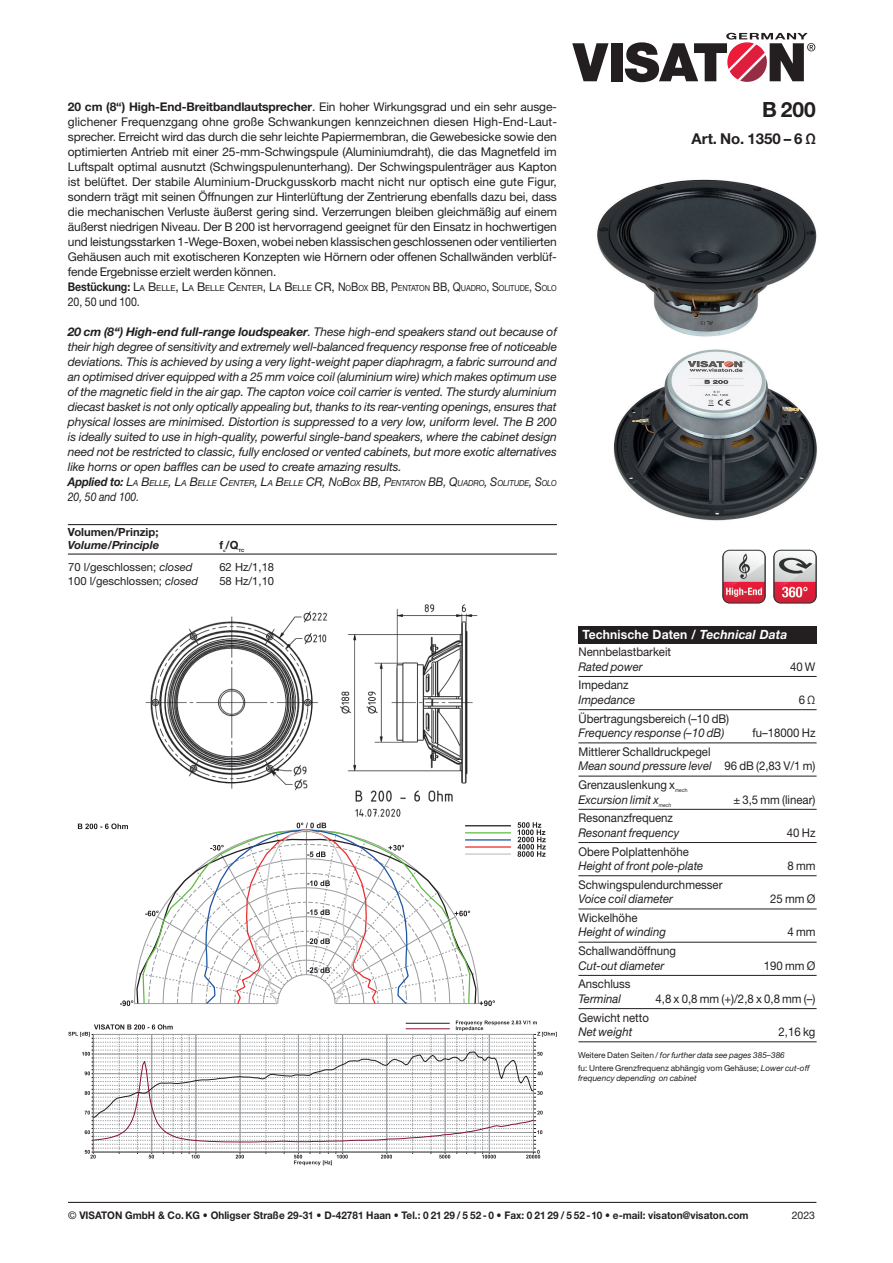
<style>
.page{position:relative;width:893px;height:1263px;background:#fff}
.page>*{position:absolute;margin:0;border:0;box-sizing:border-box;transform-origin:0 0}
.t1{font:700 21px "Helvetica Neue LT Std";color:#231f20}
.t2{font:700 15px "Helvetica Neue LT Std";color:#231f20}
.t3{font:700 12.75px "Helvetica Neue LT Std";letter-spacing:.01em;color:#fff;scale:.95 1}
.t4{font:12px/15px "Helvetica Neue LT Std";color:#231f20;text-align:justify}
.t5{font:italic 12px/15px "Helvetica Neue LT Std";color:#231f20;text-align:justify}
.t6{font:12px/14.4px "Helvetica Neue LT Std";color:#231f20;scale:.95 1}
.t7{font:italic 12px "Helvetica Neue LT Std";color:#231f20;scale:.95 1}
.t8{font:12px "Helvetica Neue LT Std";letter-spacing:-.01em;color:#231f20;scale:.88 1}
.t9{font:italic 12px "Helvetica Neue LT Std";letter-spacing:-.01em;color:#231f20;scale:.88 1}
.t10{font:11.25px "Helvetica Neue LT Std";color:#231f20}
.t11{font:700 11.25px "Helvetica Neue LT Std";color:#231f20}
.t12{font:italic 700 11.25px "Helvetica Neue LT Std";color:#231f20}
.t13{font:700 10.5px "Helvetica Neue LT Std";color:#231f20;scale:.95 1}
.t14{font:10.5px "Helvetica Neue LT Std";color:#231f20}
.t15{font:8.4px "Helvetica Neue LT Std";letter-spacing:-.015em;color:#231f20}
.t16{font:italic 8.4px "Helvetica Neue LT Std";letter-spacing:-.015em;color:#231f20}
.t17{font:8.25px/13.8px "Helvetica Neue LT Std";color:#231f20}
.t18{font:italic 8.25px "Helvetica Neue LT Std";color:#231f20}
.t19{font:5.25px "Helvetica Neue LT Std";color:#231f20;scale:.95 1}
.t20{font:italic 5.25px "Helvetica Neue LT Std";color:#231f20;scale:.95 1}
.t21{font:700 4.35px "Helvetica Neue LT Std";color:#231f20}
.s1{font-weight:700}
.s2{font-weight:700;font-size:12px}
.s3{font-size:12px}
.s4{font-style:inherit}
.s5{font-style:italic}
.s6{font-weight:400}
</style>
<div class="page">
<svg style="left:572px;top:43px;width:36px;height:38px"></svg>
<div style="left:611px;top:43px;width:11px;height:38px;background:#231f20"></div>
<svg style="left:625px;top:33px;width:190px;height:50px"></svg>
<hr style="left:68px;top:1202px;width:748px;height:1px;background:#231f20">
<img style="left:597px;top:179px;width:220px;height:158px">
<div style="left:578px;top:626px;width:238px;height:17px;background:#231f20"></div>
<hr style="left:578px;top:676px;width:239px;height:1px;background:#231f20">
<hr style="left:578px;top:709px;width:239px;height:1px;background:#231f20">
<hr style="left:578px;top:743px;width:239px;height:1px;background:#231f20">
<hr style="left:578px;top:776px;width:239px;height:1px;background:#231f20">
<hr style="left:578px;top:809px;width:239px;height:1px;background:#231f20">
<hr style="left:578px;top:842px;width:239px;height:1px;background:#231f20">
<hr style="left:578px;top:875px;width:239px;height:1px;background:#231f20">
<hr style="left:578px;top:909px;width:239px;height:1px;background:#231f20">
<hr style="left:578px;top:942px;width:239px;height:1px;background:#231f20">
<hr style="left:578px;top:975px;width:239px;height:1px;background:#231f20">
<hr style="left:578px;top:1008px;width:239px;height:1px;background:#231f20">
<hr style="left:578px;top:1041px;width:239px;height:1px;background:#231f20">
<img style="left:722px;top:550px;width:44px;height:54px">
<img style="left:773px;top:550px;width:44px;height:54px">
<hr style="left:68px;top:524px;width:489px;height:1px;background:#231f20">
<hr style="left:68px;top:553px;width:489px;height:2px;background:#231f20">
<img style="left:145px;top:604px;width:333px;height:213px">
<svg style="left:68px;top:1020px;width:489px;height:145px"></svg>
<svg style="left:120px;top:1000px;width:13px;height:6px"></svg>
<svg style="left:78px;top:823px;width:50px;height:6px"></svg>
<svg style="left:145px;top:822px;width:366px;height:184px"></svg>
<svg style="left:518px;top:822px;width:28px;height:35px"></svg>
<img style="left:613px;top:349px;width:204px;height:172px">
<p class="t4" style="left:68px;top:99px;width:491px"><span class="s1">20 cm (8“) High-End-Breitbandlautsprecher</span>. Ein hoher Wirkungsgrad und ein sehr ausge&shy;glichener Frequenzgang ohne große Schwankungen kennzeichnen diesen High-End-Laut&shy;sprecher. Erreicht wird das durch die sehr leichte Papiermembran, die Gewebesicke sowie den optimierten Antrieb mit einer 25-mm-Schwingspule (Aluminiumdraht), die das Magnetfeld im Luftspalt optimal ausnutzt (Schwingspulenunterhang). Der Schwingspulenträger aus Kapton ist belüftet. Der stabile Aluminium-Druckgusskorb macht nicht nur optisch eine gute Figur, sondern trägt mit seinen Öffnungen zur Hinterlüftung der Zentrierung ebenfalls dazu bei, dass die mechanischen Verluste äußerst gering sind. Verzerrungen bleiben gleichmäßig auf einem äußerst niedrigen Niveau. Der B 200 ist hervorragend geeignet für den Einsatz in hochwertigen und leistungsstarken 1-Wege-Boxen, wobei neben klassischen geschlossenen oder ventilierten Gehäusen auch mit exotischeren Konzepten wie Hörnern oder offenen Schallwänden verblüf&shy;fende Ergebnisse erzielt werden können.</p>
<p class="t15" style="left:68px;top:283px;width:490px"><span class="s2">Bestückung:</span> <span class="s3">L</span>A <span class="s3">B</span>ELLE<span class="s3">, L</span>A <span class="s3">B</span>ELLE <span class="s3">C</span>ENTER<span class="s3">, L</span>A <span class="s3">B</span>ELLE <span class="s3">CR, N</span> O<span class="s3">B</span>OX <span class="s3">BB, P</span>ENTATON <span class="s3">BB, Q</span>UADRO<span class="s3">, S</span>OLITUDE<span class="s3">, S</span>OLO</p>
<p class="t8" style="left:68px;top:294px;width:83px">20, 50 <span class="s4">und</span> 100<span class="s4">.</span></p>
<p class="t5" style="left:68px;top:324px;width:491px"><span class="s1">20 cm (8“) High-end full-range loudspeaker</span>. These high-end speakers stand out because of their high degree of sensitivity and extremely well-balanced frequency response free of noticeable deviations. This is achieved by using a very light-weight paper diaphragm, a fabric surround and an optimised driver equipped with a 25 mm voice coil (aluminium wire) which makes optimum use of the magnetic field in the air gap. The capton voice coil carrier is vented. The sturdy aluminium diecast basket is not only optically appealing but, thanks to its rear-venting openings, ensures that physical losses are minimised. Distortion is suppressed to a very low, uniform level. The B 200 is ideally suited to use in high-quality, powerful single-band speakers, where the cabinet design need not be restricted to classic, fully enclosed or vented cabinets, but more exotic alternatives like horns or open baffles can be used to create amazing results.</p>
<p class="t16" style="left:68px;top:478px;width:490px"><span class="s2">Applied to:</span> <span class="s3">L</span>A <span class="s3">B</span>ELL E<span class="s3">, L</span>A <span class="s3">B</span>ELL E <span class="s3">C</span>ENTER<span class="s3">, L</span>A <span class="s3">B</span>ELL E <span class="s3">CR, N</span>O<span class="s3">B</span>OX <span class="s3">BB, P</span>ENTATON <span class="s3">BB, Q</span>UADRO<span class="s3">, S</span>OLITUDE<span class="s3">, S</span>OLO</p>
<p class="t9" style="left:68px;top:489px;width:83px">20, 50 <span class="s4">and</span> 100<span class="s4">.</span></p>
<p class="t11" style="left:68px;top:525px;width:92px">Volumen/Prinzip;</p>
<p class="t12" style="left:68px;top:538px;width:93px">Volume/Principle</p>
<p class="t11" style="left:219px;top:538px;width:21px">f/Q</p>
<p class="t21" style="left:223px;top:547px;width:4px">c</p>
<p class="t21" style="left:239px;top:547px;width:7px">TC</p>
<p class="t10" style="left:68px;top:561px;width:126px">70 l/geschlossen; <span class="s5">closed</span></p>
<p class="t10" style="left:219px;top:561px;width:56px">62 Hz/1,18</p>
<p class="t10" style="left:68px;top:574px;width:132px">100 l/geschlossen; <span class="s5">closed</span></p>
<p class="t10" style="left:219px;top:574px;width:56px">58 Hz/1,10</p>
<h1 class="t1" style="left:762px;top:97px;width:55px">B 200</h1>
<p class="t2" style="left:691px;top:129px;width:126px">Art. No. 1350 – 6 Ω</p>
<p class="t3" style="left:583px;top:626px;width:217px">Technische Daten / <span class="s5">Technical Data</span></p>
<p class="t6" style="left:578px;top:645px;width:99px">Nennbelastbarkeit</p>
<p class="t7" style="left:578px;top:659px;width:69px">Rated power</p>
<p class="t6" style="left:790px;top:659px;width:28px">40 W</p>
<p class="t6" style="left:578px;top:678px;width:54px">Impedanz</p>
<p class="t7" style="left:578px;top:692px;width:61px">Impedance</p>
<p class="t6" style="left:799px;top:692px;width:19px">6 Ω</p>
<p class="t6" style="left:578px;top:711px;width:160px">Übertragungsbereich (–10 dB)</p>
<p class="t7" style="left:578px;top:726px;width:155px">Frequency response (–10 dB)</p>
<p class="t6" style="left:752px;top:725px;width:68px">fu–18000 Hz</p>
<p class="t6" style="left:578px;top:744px;width:251px">Mittlerer Schalldruckpegel<br><span class="s5">Mean sound pressure level</span> 96 dB (2,83 V/1 m)</p>
<p class="t6" style="left:578px;top:777px;width:103px">Grenzauslenkung x</p>
<p class="t19" style="left:675px;top:787px;width:15px">mech</p>
<p class="t7" style="left:578px;top:792px;width:86px">Excursion limit x</p>
<p class="t20" style="left:659px;top:801px;width:15px">mech</p>
<p class="t6" style="left:733px;top:792px;width:88px">± 3,5 mm (linear)</p>
<p class="t6" style="left:578px;top:811px;width:101px">Resonanzfrequenz</p>
<p class="t7" style="left:578px;top:825px;width:108px">Resonant frequency</p>
<p class="t6" style="left:787px;top:825px;width:32px">40 Hz</p>
<p class="t6" style="left:578px;top:844px;width:118px">Obere Polplattenhöhe</p>
<p class="t7" style="left:578px;top:858px;width:133px">Height of front pole-plate</p>
<p class="t6" style="left:787px;top:858px;width:31px">8 mm</p>
<p class="t6" style="left:578px;top:877px;width:153px">Schwingspulendurchmesser</p>
<p class="t7" style="left:578px;top:892px;width:101px">Voice coil diameter</p>
<p class="t6" style="left:770px;top:891px;width:49px">25 mm Ø</p>
<p class="t6" style="left:578px;top:910px;width:64px">Wickelhöhe</p>
<p class="t7" style="left:578px;top:925px;width:94px">Height of winding</p>
<p class="t6" style="left:787px;top:925px;width:31px">4 mm</p>
<p class="t6" style="left:578px;top:943px;width:104px">Schallwandöffnung</p>
<p class="t7" style="left:578px;top:958px;width:92px">Cut-out diameter</p>
<p class="t6" style="left:764px;top:958px;width:56px">190 mm Ø</p>
<p class="t6" style="left:578px;top:977px;width:56px">Anschluss</p>
<p class="t7" style="left:578px;top:991px;width:46px">Terminal</p>
<p class="t6" style="left:655px;top:991px;width:170px">4,8 x 0,8 mm (+)/2,8 x 0,8 mm (–)</p>
<p class="t6" style="left:578px;top:1010px;width:76px">Gewicht netto</p>
<p class="t7" style="left:578px;top:1024px;width:58px">Net weight</p>
<p class="t6" style="left:779px;top:1024px;width:40px">2,16 kg</p>
<p class="t17" style="left:578px;top:1047px;width:233px">Weitere Daten Seiten / <span class="s5">for further data see pages 385–386<br></span>fu: Untere Grenzfrequenz abhängig vom Gehäuse; <span class="s5">Lower cut-off</span></p>
<p class="t18" style="left:578px;top:1073px;width:120px">frequency depending on cabinet</p>
<p class="t13" style="left:68px;top:1209px;width:718px"><span class="s6">©</span> VISATON GmbH &amp; Co. KG • Ohligser Straße 29-31 • D-42781 Haan • Tel.: 0 21 29 / 5 52- 0 • Fax: 0 21 29 / 5 52 -10 • e-mail: visaton@visaton.com</p>
<p class="t14" style="left:792px;top:1209px;width:25px">2023</p>
</div>
